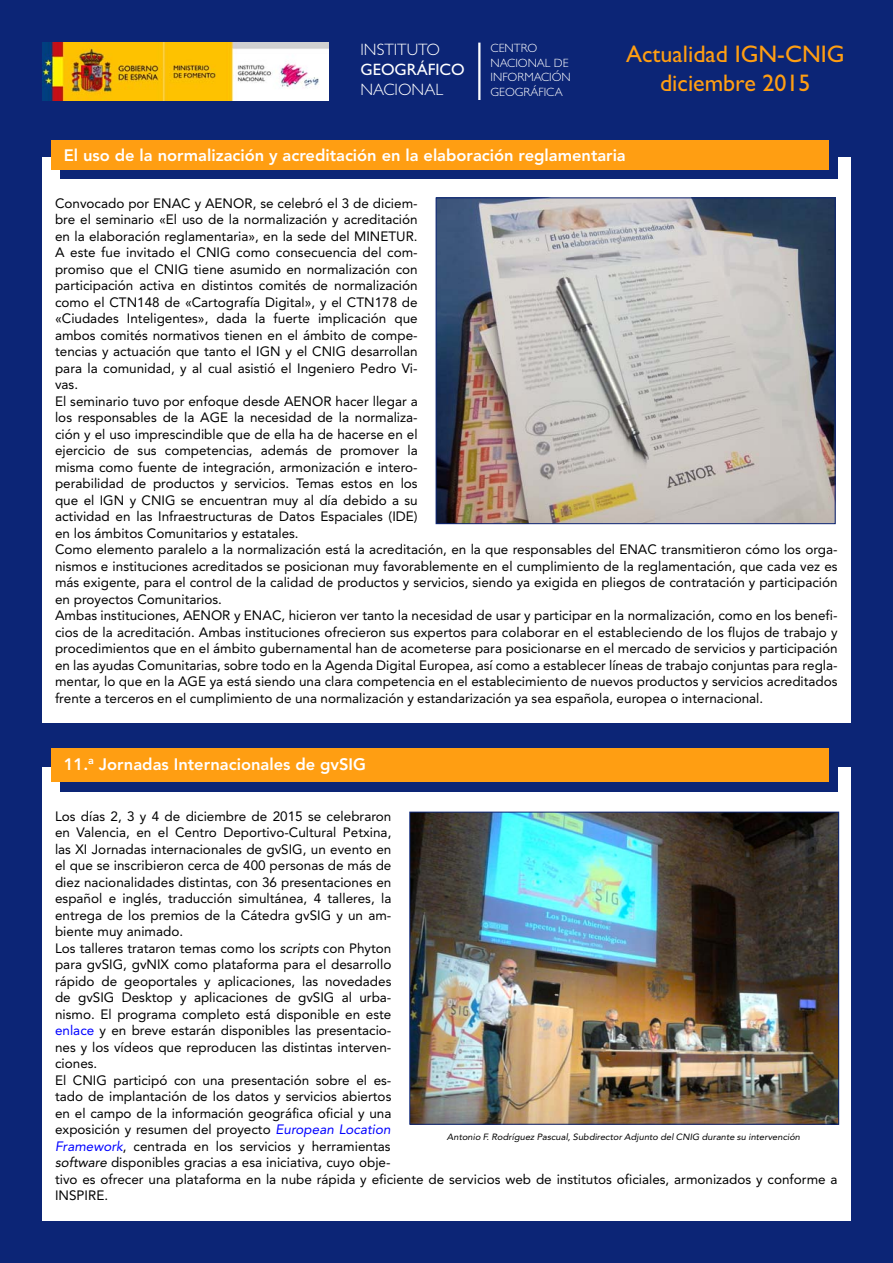
<style>
.page{position:relative;width:893px;height:1263px;background:#0c2576}
.page>*{position:absolute;margin:0;border:0;box-sizing:border-box;transform-origin:0 0}
.t1{font:24px/28.8px "Gill Sans";color:#ff9e12;text-align:center}
.t2{font:800 16.5px "Avenir";color:#fff}
.t3{font:300 16.5px "Gill Sans";color:#fff}
.t4{font:16.5px "Gill Sans";color:#fff}
.t5{font:13.5px/16.5px "Avenir";color:#000}
.t6{font:300 12px/14.4px "Gill Sans";color:#fff}
.t7{font:italic 9px "Avenir";color:#000;scale:1.04 1}
.s1{color:#00f}
</style>
<div class="page">
<img style="left:42px;top:43px;width:287px;height:57px">
<hr style="left:478px;top:43px;width:2px;height:57px;background:#fff">
<div style="left:42px;top:157px;width:808px;height:566px;background:#fff"></div>
<div style="left:60px;top:149px;width:777px;height:30px;background:#0c2576"></div>
<div style="left:51px;top:140px;width:778px;height:30px;background:#ff9e12"></div>
<img style="left:438px;top:200px;width:395px;height:322px">
<div style="left:436px;top:198px;width:399px;height:326px;border:1px solid #0c2576"></div>
<div style="left:42px;top:767px;width:808px;height:453px;background:#fff"></div>
<div style="left:60px;top:758px;width:777px;height:34px;background:#0c2576"></div>
<div style="left:51px;top:748px;width:778px;height:34px;background:#ff9e12"></div>
<img style="left:411px;top:814px;width:426px;height:309px">
<div style="left:409px;top:812px;width:430px;height:313px;border:1px solid #0c2576"></div>
<p class="t3" style="left:360px;top:44px;width:81px">INSTITUTO</p>
<p class="t4" style="left:360px;top:64px;width:106px">GEOGRÁFICO</p>
<p class="t3" style="left:360px;top:84px;width:84px">NACIONAL</p>
<p class="t6" style="left:490px;top:43px;width:82px">CENTRO<br>NACIONAL DE<br>INFORMACIÓN<br>GEOGRÁFICA</p>
<h1 class="t1" style="left:626px;top:43px;width:220px">Actualidad IGN-CNIG diciembre 2015</h1>
<p class="t2" style="left:64px;top:148px;width:563px">El uso de la normalización y acreditación en la elaboración reglamentaria</p>
<p class="t5" style="left:55px;top:196px;width:784px">Convocado por ENAC y AENOR, se celebró el 3 de diciem-<br>bre el seminario «El uso de la normalización y acreditación<br>en la elaboración reglamentaria», en la sede del MINETUR.<br>A este fue invitado el CNIG como consecuencia del com-<br>promiso que el CNIG tiene asumido en normalización con<br>participación activa en distintos comités de normalización<br>como el CTN148 de «Cartografía Digital», y el CTN178 de<br>«Ciudades Inteligentes», dada la fuerte implicación que<br>ambos comités normativos tienen en el ámbito de compe-<br>tencias y actuación que tanto el IGN y el CNIG desarrollan<br>para la comunidad, y al cual asistió el Ingeniero Pedro Vi-<br>vas.<br>El seminario tuvo por enfoque desde AENOR hacer llegar a<br>los responsables de la AGE la necesidad de la normaliza-<br>ción y el uso imprescindible que de ella ha de hacerse en el<br>ejercicio de sus competencias, además de promover la<br>misma como fuente de integración, armonización e intero-<br>perabilidad de productos y servicios. Temas estos en los<br>que el IGN y CNIG se encuentran muy al día debido a su<br>actividad en las Infraestructuras de Datos Espaciales (IDE)<br>en los ámbitos Comunitarios y estatales.<br>Como elemento paralelo a la normalización está la acreditación, en la que responsables del ENAC transmitieron cómo los orga&shy;nismos e instituciones acreditados se posicionan muy favorablemente en el cumplimiento de la reglamentación, que cada vez es más exigente, para el control de la calidad de productos y servicios, siendo ya exigida en pliegos de contratación y participación en proyectos Comunitarios.<br>Ambas instituciones, AENOR y ENAC, hicieron ver tanto la necesidad de usar y participar en la normalización, como en los benefi&shy;cios de la acreditación. Ambas instituciones ofrecieron sus expertos para colaborar en el estableciendo de los flujos de trabajo y procedimientos que en el ámbito gubernamental han de acometerse para posicionarse en el mercado de servicios y participación en las ayudas Comunitarias, sobre todo en la Agenda Digital Europea, así como a establecer líneas de trabajo conjuntas para regla&shy;mentar, lo que en la AGE ya está siendo una clara competencia en el establecimiento de nuevos productos y servicios acreditados frente a terceros en el cumplimiento de una normalización y estandarización ya sea española, europea o internacional.</p>
<p class="t2" style="left:64px;top:758px;width:304px">11.<sup>a</sup> Jornadas Internacionales de gvSIG</p>
<p class="t5" style="left:55px;top:809px;width:784px">Los días 2, 3 y 4 de diciembre de 2015 se celebraron<br>en Valencia, en el Centro Deportivo-Cultural Petxina,<br>las XI Jornadas internacionales de gvSIG, un evento en<br>el que se inscribieron cerca de 400 personas de más de<br>diez nacionalidades distintas, con 36 presentaciones en<br>español e inglés, traducción simultánea, 4 talleres, la<br>entrega de los premios de la Cátedra gvSIG y un am-<br>biente muy animado.<br>Los talleres trataron temas como los scripts con Phyton<br>para gvSIG, gvNIX como plataforma para el desarrollo<br>rápido de geoportales y aplicaciones, las novedades<br>de gvSIG Desktop y aplicaciones de gvSIG al urba-<br>nismo. El programa completo está disponible en este<br><span class="s1">enlace</span> y en breve estarán disponibles las presentacio-<br>nes y los vídeos que reproducen las distintas interven-<br>ciones.<br>El CNIG participó con una presentación sobre el es-<br>tado de implantación de los datos y servicios abiertos<br>en el campo de la información geográfica oficial y una<br>exposición y resumen del proyecto <span class="s1">European Location<br>Framework</span>, centrada en los servicios y herramientas<br>software disponibles gracias a esa iniciativa, cuyo obje-<br>tivo es ofrecer una plataforma en la nube rápida y eficiente de servicios web de institutos oficiales, armonizados y conforme a INSPIRE.</p>
<p class="t7" style="left:447px;top:1133px;width:342px">Antonio F. Rodríguez Pascual, Subdirector Adjunto del CNIG durante su intervención</p>
</div>
